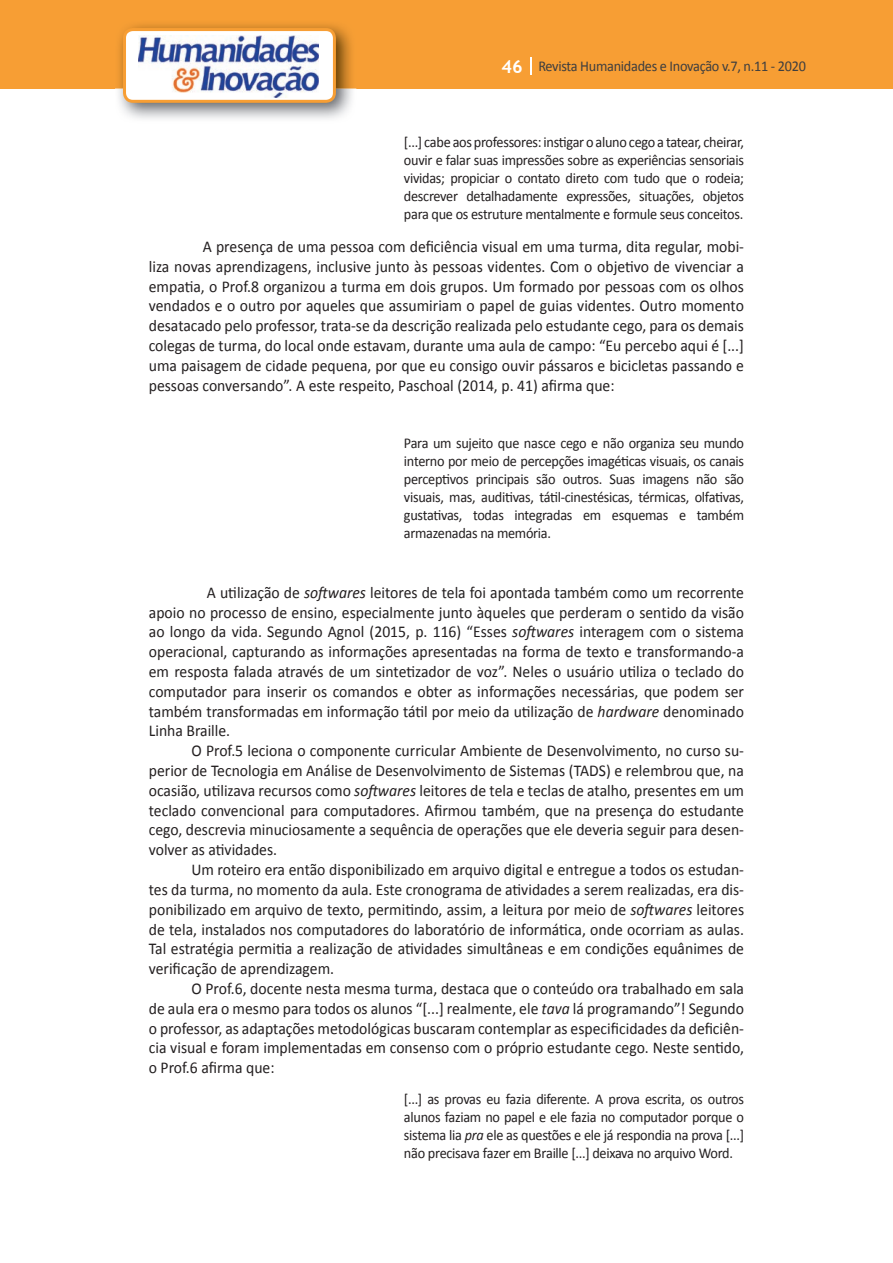
<style>
.page{position:relative;width:893px;height:1263px;background:#fff}
.page>*{position:absolute;margin:0;border:0;box-sizing:border-box;transform-origin:0 0}
.t1{font:16.5px/19.8px "Calibri";color:#231f20;text-align:justify;scale:.95 1}
.t2{font:15px/18px "Calibri";letter-spacing:-.02em;color:#231f20;text-align:justify;scale:.95 1}
.t3{font:15px "Calibri";letter-spacing:-.02em;color:#3e3e3f;scale:.95 1}
.s1{font-family:"Trebuchet MS";font-weight:700;font-size:18px;color:#fff}
.s2{font-style:italic}
</style>
<div class="page">
<div style="left:0;top:0;width:893px;height:88px;background:#f79e34"></div>
<svg style="left:530px;top:57px;width:2px;height:18px"></svg>
<img style="left:115px;top:24px;width:241px;height:95px">
<svg style="left:123px;top:28px;width:213px;height:75px"></svg>
<p class="t3" style="left:501px;top:57px;width:322px"><span class="s1">46</span> Revista Humanidades e Inovação v.7, n.11 - 2020</p>
<p class="t2" style="left:404px;top:133px;width:360px">[...] cabe aos professores: instigar o aluno cego a tatear, cheirar, ouvir e falar suas impressões sobre as experiências sensoriais vividas; propiciar o contato direto com tudo que o rodeia; descrever detalhadamente expressões, situações, objetos para que os estruture mentalmente e formule seus conceitos.</p>
<p class="t1" style="left:149px;top:237px;width:628px;text-indent:54px">A presença de uma pessoa com deficiência visual em uma turma, dita regular, mobi&shy;liza novas aprendizagens, inclusive junto às pessoas videntes. Com o objetivo de vivenciar a empatia, o Prof.8 organizou a turma em dois grupos. Um formado por pessoas com os olhos vendados e o outro por aqueles que assumiriam o papel de guias videntes. Outro momento desatacado pelo professor, trata-se da descrição realizada pelo estudante cego, para os demais colegas de turma, do local onde estavam, durante uma aula de campo: “Eu percebo aqui é [...] uma paisagem de cidade pequena, por que eu consigo ouvir pássaros e bicicletas passando e pessoas conversando”. A este respeito, Paschoal (2014, p. 41) afirma que:</p>
<p class="t2" style="left:404px;top:434px;width:360px">Para um sujeito que nasce cego e não organiza seu mundo interno por meio de percepções imagéticas visuais, os canais perceptivos principais são outros. Suas imagens não são visuais, mas, auditivas, tátil-cinestésicas, térmicas, olfativas, gustativas, todas integradas em esquemas e também armazenadas na memória.</p>
<p class="t1" style="left:149px;top:582px;width:628px;text-indent:58px">A utilização de <span class="s2">softwares</span> leitores de tela foi apontada também como um recorrente apoio no processo de ensino, especialmente junto àqueles que perderam o sentido da visão ao longo da vida. Segundo Agnol (2015, p. 116) “Esses <span class="s2">softwares</span> interagem com o sistema operacional, capturando as informações apresentadas na forma de texto e transformando-a em resposta falada através de um sintetizador de voz”. Neles o usuário utiliza o teclado do computador para inserir os comandos e obter as informações necessárias, que podem ser também transformadas em informação tátil por meio da utilização de <span class="s2">hardware</span> denominado Linha Braille.</p>
<p class="t1" style="left:149px;top:741px;width:628px;text-indent:43px">O Prof.5 leciona o componente curricular Ambiente de Desenvolvimento, no curso su&shy;perior de Tecnologia em Análise de Desenvolvimento de Sistemas (TADS) e relembrou que, na ocasião, utilizava recursos como <span class="s2">softwares</span> leitores de tela e teclas de atalho, presentes em um teclado convencional para computadores. Afirmou também, que na presença do estudante cego, descrevia minuciosamente a sequência de operações que ele deveria seguir para desen&shy;volver as atividades.</p>
<p class="t1" style="left:149px;top:860px;width:628px;text-indent:43px">Um roteiro era então disponibilizado em arquivo digital e entregue a todos os estudan&shy;tes da turma, no momento da aula. Este cronograma de atividades a serem realizadas, era dis&shy;ponibilizado em arquivo de texto, permitindo, assim, a leitura por meio de <span class="s2">softwares</span> leitores de tela, instalados nos computadores do laboratório de informática, onde ocorriam as aulas.<br>Tal estratégia permitia a realização de atividades simultâneas e em condições equânimes de verificação de aprendizagem.</p>
<p class="t1" style="left:149px;top:978px;width:628px;text-indent:43px">O Prof.6, docente nesta mesma turma, destaca que o conteúdo ora trabalhado em sala de aula era o mesmo para todos os alunos “[...] realmente, ele <span class="s2">tava</span> lá programando”! Segundo o professor, as adaptações metodológicas buscaram contemplar as especificidades da deficiên&shy;cia visual e foram implementadas em consenso com o próprio estudante cego. Neste sentido, o Prof.6 afirma que:</p>
<p class="t2" style="left:404px;top:1090px;width:360px">[...] as provas eu fazia diferente. A prova escrita, os outros alunos faziam no papel e ele fazia no computador porque o sistema lia <span class="s2">pra</span> ele as questões e ele já respondia na prova [...] não precisava fazer em Braille [...] deixava no arquivo Word.</p>
</div>
